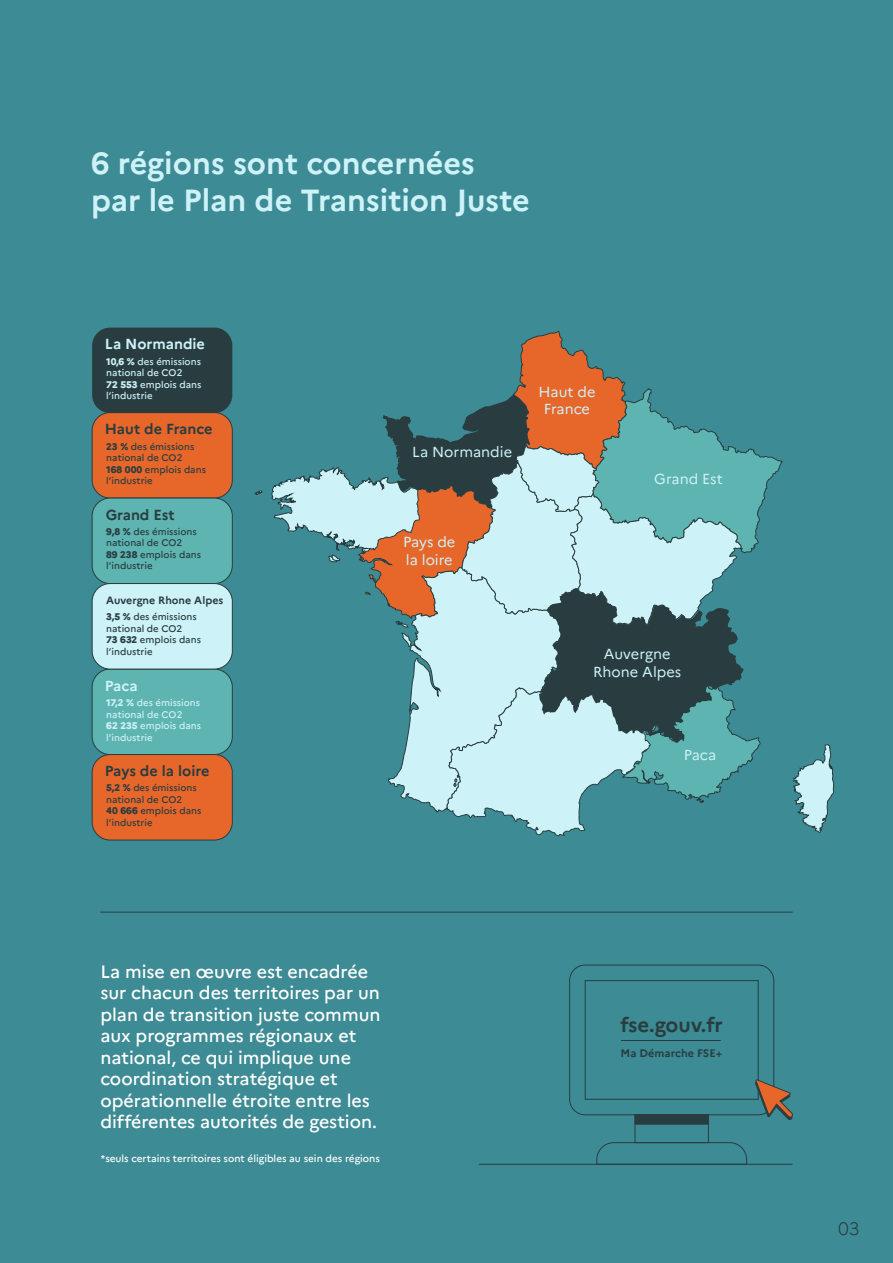
<style>
.page{position:relative;width:893px;height:1263px;background:#3d8b94}
.page>*{position:absolute;margin:0;border:0;box-sizing:border-box;transform-origin:0 0}
.t1{font:700 30.6px/36.6px "Marianne";color:#cdf2f8}
.t2{font:700 20.4px "Marianne";letter-spacing:-.005em;color:#293d40}
.t3{font:300 18px "Marianne";color:#293d40}
.t4{font:500 17.85px/21.5px "Marianne";color:#fff}
.t5{font:14.55px/17.4px "Marianne";color:#cdf2f8;text-align:center}
.t6{font:700 14.55px "Marianne";color:#293d40}
.t7{font:700 14.55px "Marianne";color:#cdf2f8}
.t8{font:700 10.95px "Marianne";color:#293d40}
.t9{font:700 10.65px "Marianne";color:#293d40}
.t10{font:500 10.05px "Marianne";color:#fff}
.t11{font:500 9.6px/11.6px "Marianne";color:#293d40}
.t12{font:500 9.6px/11.6px "Marianne";color:#cdf2f8}
.s1{font-weight:800}
</style>
<div class="page">
<hr style="left:479px;top:1164px;width:314px;height:1px;background:#293d40">
<hr style="left:100px;top:912px;width:693px;height:1px;background:#293d40">
<div style="left:569px;top:965px;width:205px;height:150px;border:1px solid #293d40;border-radius:16px"></div>
<div style="left:585px;top:980px;width:174px;height:120px;border:1px solid #293d40"></div>
<div style="left:635px;top:1114px;width:74px;height:29px;border:1px solid #293d40"></div>
<svg style="left:596px;top:1142px;width:151px;height:22px"></svg>
<div style="left:635px;top:1114px;width:74px;height:10px;background:#293d40"></div>
<svg style="left:755px;top:1078px;width:38px;height:42px"></svg>
<hr style="left:621px;top:1040px;width:100px;height:1px;background:#293d40">
<svg style="left:254px;top:330px;width:580px;height:507px"></svg>
<div style="left:92px;top:413px;width:140px;height:85px;background:#e7672b;border-radius:18px"></div>
<div style="left:92px;top:412px;width:141px;height:86px;border:1px solid #293d40;border-radius:18px"></div>
<div style="left:92px;top:498px;width:140px;height:85px;background:#5eb4b1;border-radius:18px"></div>
<div style="left:92px;top:498px;width:141px;height:86px;border:1px solid #293d40;border-radius:18px"></div>
<div style="left:92px;top:328px;width:140px;height:85px;background:#293d40;border-radius:18px"></div>
<div style="left:92px;top:669px;width:140px;height:85px;background:#5eb4b1;border-radius:18px"></div>
<div style="left:92px;top:669px;width:141px;height:86px;border:1px solid #293d40;border-radius:18px"></div>
<div style="left:92px;top:754px;width:140px;height:86px;background:#e7672b;border-radius:18px"></div>
<div style="left:92px;top:754px;width:141px;height:86px;border:1px solid #293d40;border-radius:18px"></div>
<div style="left:92px;top:583px;width:140px;height:86px;background:#cdf2f8;border-radius:18px"></div>
<div style="left:92px;top:583px;width:141px;height:86px;border:1px solid #293d40;border-radius:18px"></div>
<h1 class="t1" style="left:91px;top:145px;width:440px">6 régions sont concernées par le Plan de Transition Juste</h1>
<h3 class="t7" style="left:105px;top:335px;width:102px">La Normandie</h3>
<p class="t12" style="left:106px;top:356px;width:97px"><span class="s1">10,6 %</span> des émissions national de CO2<br><span class="s1">72 553</span> emplois dans l’industrie</p>
<h3 class="t6" style="left:105px;top:420px;width:109px">Haut de France</h3>
<p class="t11" style="left:106px;top:441px;width:101px"><span class="s1">23 %</span> des émissions national de CO2<br><span class="s1">168 000</span> emplois dans l’industrie</p>
<h3 class="t6" style="left:106px;top:505px;width:71px">Grand Est</h3>
<p class="t11" style="left:106px;top:526px;width:96px"><span class="s1">9,8 %</span> des émissions national de CO2<br><span class="s1">89 238</span> emplois dans l’industrie</p>
<p class="t9" style="left:106px;top:593px;width:119px">Auvergne Rhone Alpes</p>
<p class="t11" style="left:106px;top:611px;width:96px"><span class="s1">3,5 %</span> des émissions national de CO2<br><span class="s1">73 632</span> emplois dans l’industrie</p>
<h3 class="t7" style="left:105px;top:676px;width:34px">Paca</h3>
<p class="t12" style="left:106px;top:697px;width:96px"><span class="s1">17,2 %</span> des émissions national de CO2<br><span class="s1">62 235</span> emplois dans l’industrie</p>
<h3 class="t6" style="left:105px;top:762px;width:106px">Pays de la loire</h3>
<p class="t11" style="left:106px;top:782px;width:97px"><span class="s1">5,2 %</span> des émissions national de CO2<br><span class="s1">40 666</span> emplois dans l’industrie</p>
<h3 class="t5" style="left:412px;top:443px;width:101px">La Normandie</h3>
<h3 class="t5" style="left:538px;top:383px;width:59px">Haut de<br>France</h3>
<h3 class="t5" style="left:403px;top:533px;width:54px;text-align:left">Pays de la loire</h3>
<h3 class="t5" style="left:654px;top:470px;width:70px">Grand Est</h3>
<h3 class="t5" style="left:593px;top:645px;width:90px">Auvergne<br>Rhone Alpes</h3>
<h3 class="t5" style="left:684px;top:746px;width:34px">Paca</h3>
<p class="t4" style="left:100px;top:961px;width:282px">La mise en œuvre est encadrée sur chacun des territoires par un plan de transition juste commun aux programmes régionaux et national, ce qui implique une coordination stratégique et opérationnelle étroite entre les différentes autorités de gestion.</p>
<p class="t10" style="left:101px;top:1152px;width:280px">*seuls certains territoires sont éligibles au sein des régions</p>
<h2 class="t2" style="left:620px;top:1012px;width:104px">fse.gouv.fr</h2>
<p class="t8" style="left:621px;top:1046px;width:103px">Ma Démarche FSE+</p>
<h3 class="t3" style="left:838px;top:1217px;width:23px">03</h3>
</div>
